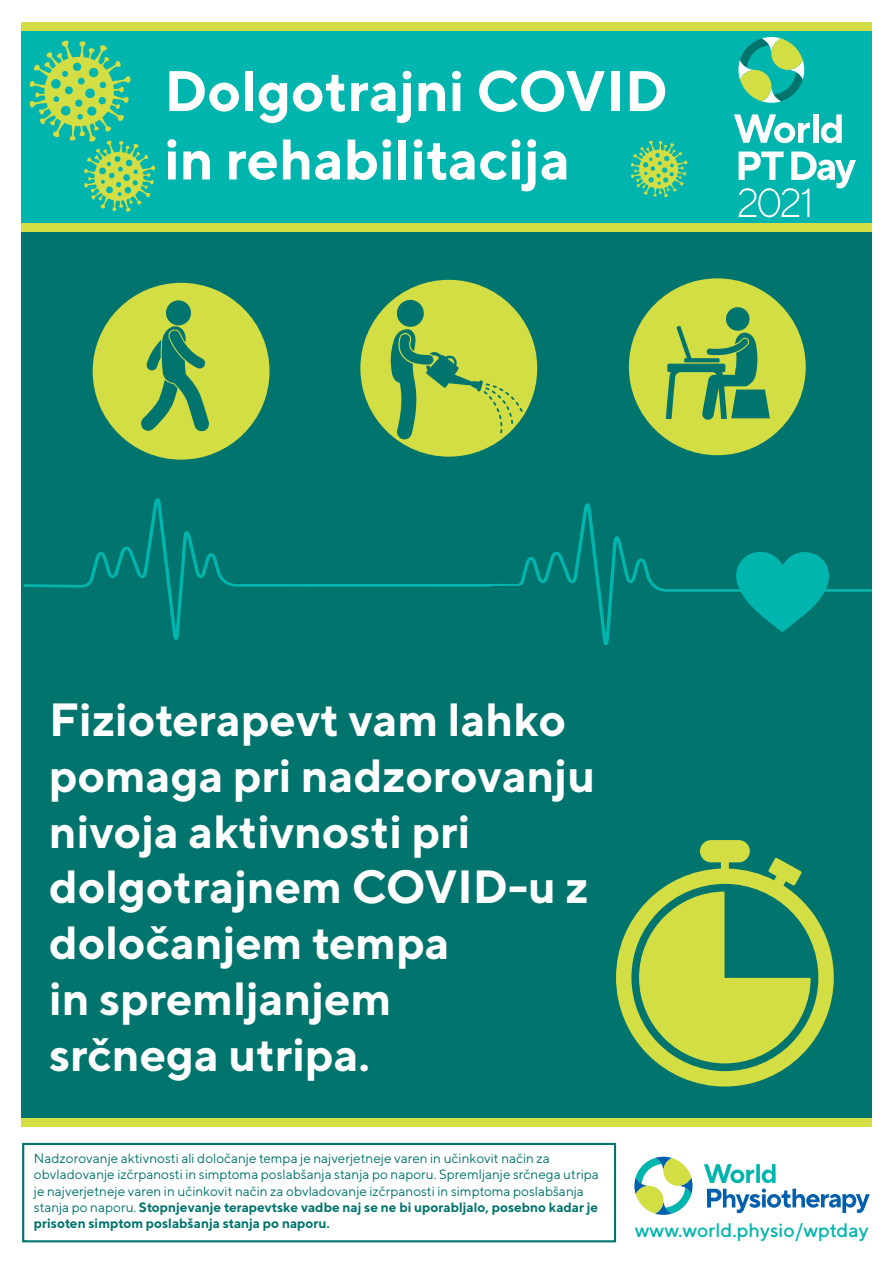
<style>
.page{position:relative;width:893px;height:1263px;background:#fff}
.page>*{position:absolute;margin:0;border:0;box-sizing:border-box;transform-origin:0 0}
.t1{font:700 57px/68.4px "TT Norms";color:#fff}
.t2{font:700 46.5px/55.8px "TT Norms";color:#fff}
.t3{font:500 19.5px "TT Norms";color:#00b5ae}
.t4{font:13.5px/16.2px "TT Norms";color:#00746d}
.s1{font-weight:700}
</style>
<div class="page">
<div style="left:21px;top:214px;width:851px;height:908px;background:#00746d"></div>
<div style="left:21px;top:24px;width:851px;height:199px;background:#00b5ae"></div>
<div style="left:21px;top:223px;width:851px;height:9px;background:#d2de43"></div>
<div style="left:21px;top:22px;width:851px;height:9px;background:#d2de43"></div>
<svg style="left:738px;top:37px;width:66px;height:66px"></svg>
<svg style="left:734px;top:114px;width:76px;height:29px"></svg>
<div style="left:813px;top:114px;width:6px;height:29px;background:#fff"></div>
<svg style="left:821px;top:114px;width:21px;height:29px"></svg>
<svg style="left:739px;top:152px;width:117px;height:65px"></svg>
<svg style="left:704px;top:1164px;width:166px;height:49px"></svg>
<svg style="left:634px;top:1157px;width:58px;height:58px"></svg>
<div style="left:22px;top:1143px;width:594px;height:99px;border:2px solid #00746d"></div>
<svg style="left:29px;top:40px;width:127px;height:172px"></svg>
<div style="left:21px;top:1118px;width:851px;height:9px;background:#d2de43"></div>
<div style="left:93px;top:283px;width:177px;height:177px;background:#d2de43;border-radius:50%"></div>
<div style="left:629px;top:278px;width:177px;height:177px;background:#d2de43;border-radius:50%"></div>
<div style="left:360px;top:280px;width:177px;height:177px;background:#d2de43;border-radius:50%"></div>
<svg style="left:490px;top:503px;width:382px;height:142px"></svg>
<svg style="left:24px;top:498px;width:466px;height:142px"></svg>
<svg style="left:734px;top:548px;width:96px;height:84px"></svg>
<svg style="left:616px;top:840px;width:218px;height:246px"></svg>
<svg style="left:639px;top:891px;width:172px;height:172px"></svg>
<svg style="left:666px;top:307px;width:104px;height:113px"></svg>
<div style="left:166px;top:300px;width:25px;height:26px;background:#00746d;border-radius:50%"></div>
<svg style="left:141px;top:325px;width:68px;height:107px"></svg>
<svg style="left:390px;top:299px;width:133px;height:140px"></svg>
<svg style="left:631px;top:140px;width:57px;height:57px"></svg>
<h1 class="t1" style="left:164px;top:55px;width:505px">Dolgotrajni COVID in rehabilitacija</h1>
<h2 class="t2" style="left:49px;top:691px;width:547px">Fizioterapevt vam lahko pomaga pri nadzorovanju nivoja aktivnosti pri dolgotrajnem COVID-u z določanjem tempa<br>in spremljanjem<br>srčnega utripa.</h2>
<p class="t4" style="left:34px;top:1150px;width:566px">Nadzorovanje aktivnosti ali določanje tempa je najverjetneje varen in učinkovit način za obvladovanje izčrpanosti in simptoma poslabšanja stanja po naporu. Spremljanje srčnega utripa je najverjetneje varen in učinkovit način za obvladovanje izčrpanosti in simptoma poslabšanja stanja po naporu. <span class="s1">Stopnjevanje terapevtske vadbe naj se ne bi uporabljalo, posebno kadar je prisoten simptom poslabšanja stanja po naporu.</span></p>
<h3 class="t3" style="left:635px;top:1218px;width:235px">www.world.physio/wptday</h3>
</div>
